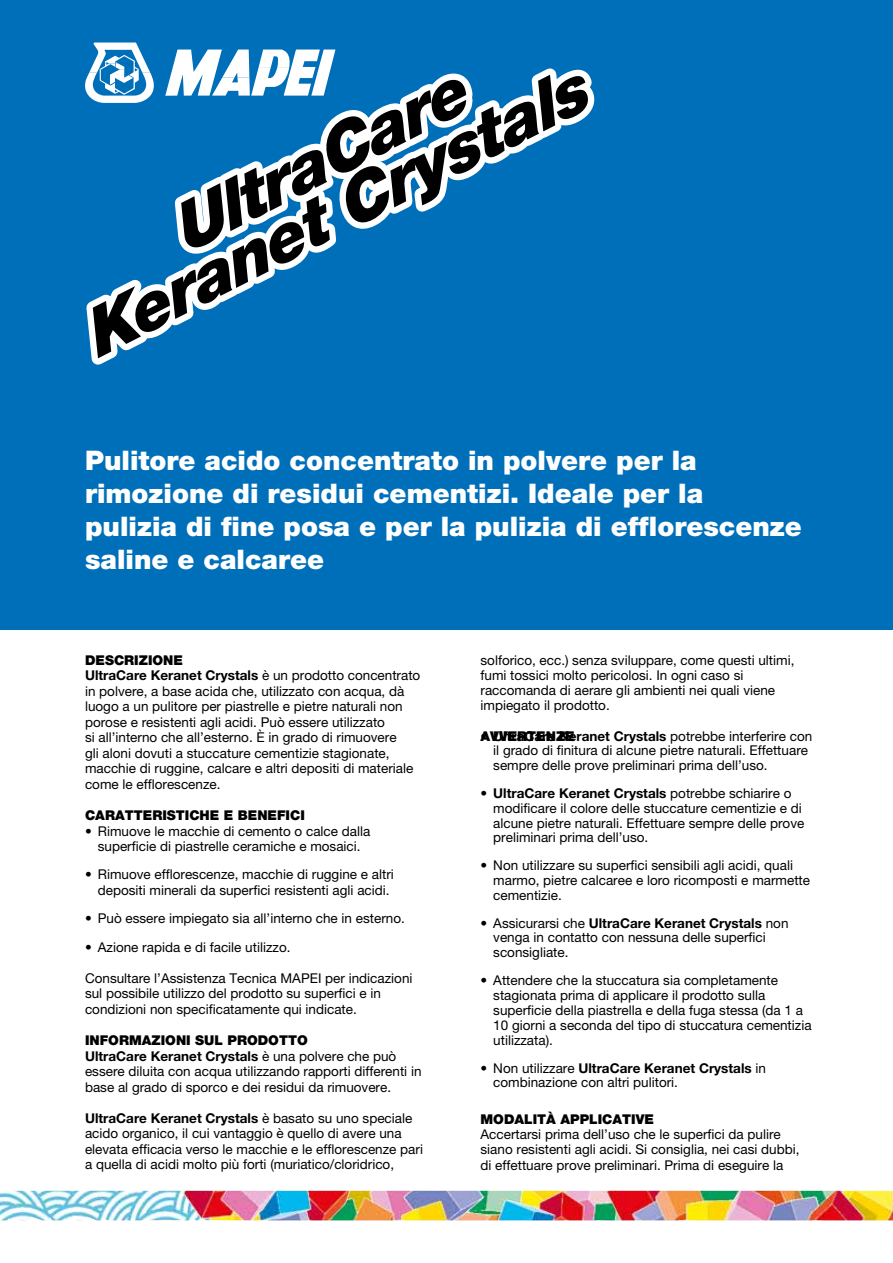
<style>
.page{position:relative;width:893px;height:1263px;background:#fff}
.page>*{position:absolute;margin:0;border:0;box-sizing:border-box;transform-origin:0 0}
.t1{font:italic 900 66.45px/53.2px "Helvetica Neue LTW1 G";color:#000;text-align:center}
.t2{font:900 27px/33px "Helvetica Neue LTW1 G";color:#fff}
.t3{font:13.5px/15.6px "Helvetica Neue LTW1 G";color:#000}
.t4{font:900 13.5px "Helvetica Neue LTW1 G";color:#000}
.s1{font-weight:900}
.s2{font-weight:700}
</style>
<div class="page">
<div style="left:0;top:0;width:451px;height:629px;background:#006fb9"></div>
<img style="left:0;top:1191px;width:893px;height:29px">
<div style="left:446px;top:0;width:447px;height:629px;background:#006fb9"></div>
<svg style="left:85px;top:43px;width:510px;height:322px"></svg>
<h1 class="t1" style="left:52px;top:267px;width:558px;rotate:-27deg">UltraCare<br>Keranet Crystals</h1>
<h2 class="t2" style="left:85px;top:444px;width:718px">Pulitore acido concentrato in polvere per la rimozione di residui cementizi. Ideale per la pulizia di fine posa e per la pulizia di efflorescenze saline e calcaree</h2>
<p class="t3" style="left:85px;top:652px;width:337px"><span class="s1">DESCRIZIONE<br></span><span class="s2">UltraCare Keranet Crystals</span> è un prodotto concentrato in polvere, a base acida che, utilizzato con acqua, dà luogo a un pulitore per piastrelle e pietre naturali non porose e resistenti agli acidi. Può essere utilizzato<br>si all’interno che all’esterno. È in grado di rimuovere<br>gli aloni dovuti a stuccature cementizie stagionate, macchie di ruggine, calcare e altri depositi di materiale come le efflorescenze.</p>
<p class="t4" style="left:85px;top:807px;width:221px">CARATTERISTICHE E BENEFICI</p>
<p class="t3" style="left:85px;top:823px;width:287px;text-align:center">• Rimuove le macchie di cemento o calce dalla superficie di piastrelle ceramiche e mosaici.</p>
<p class="t3" style="left:98px;top:867px;width:298px;text-indent:-13px">• Rimuove efflorescenze, macchie di ruggine e altri depositi minerali da superfici resistenti agli acidi.</p>
<p class="t3" style="left:85px;top:911px;width:321px">• Può essere impiegato sia all’interno che in esterno.</p>
<p class="t3" style="left:85px;top:939px;width:207px">• Azione rapida e di facile utilizzo.</p>
<p class="t3" style="left:85px;top:970px;width:329px">Consultare l’Assistenza Tecnica MAPEI per indicazioni sul possibile utilizzo del prodotto su superfici e in condizioni non specificatamente qui indicate.</p>
<p class="t3" style="left:85px;top:1032px;width:338px"><span class="s1">INFORMAZIONI SUL PRODOTTO<br></span><span class="s2">UltraCare Keranet Crystals</span> è una polvere che può essere diluita con acqua utilizzando rapporti differenti in base al grado di sporco e dei residui da rimuovere.</p>
<p class="t3" style="left:85px;top:1110px;width:339px"><span class="s2">UltraCare Keranet Crystals</span> è basato su uno speciale acido organico, il cui vantaggio è quello di avere una elevata efficacia verso le macchie e le efflorescenze pari a quella di acidi molto più forti (muriatico/cloridrico,</p>
<p class="t3" style="left:480px;top:652px;width:315px;line-height:15.1px">solforico, ecc.) senza sviluppare, come questi ultimi, fumi tossici molto pericolosi. In ogni caso si raccomanda di aerare gli ambienti nei quali viene impiegato il prodotto.</p>
<p class="t4" style="left:480px;top:728px;width:96px">AVVERTENZE</p>
<p class="t3" style="left:493px;top:728px;width:321px;line-height:14.7px;text-indent:-13px">• <span class="s2">UltraCare Keranet Crystals</span> potrebbe interferire con il grado di finitura di alcune pietre naturali. Effettuare sempre delle prove preliminari prima dell’uso.</p>
<p class="t3" style="left:493px;top:785px;width:313px;line-height:14.9px;text-indent:-13px">• <span class="s2">UltraCare Keranet Crystals</span> potrebbe schiarire o modificare il colore delle stuccature cementizie e di alcune pietre naturali. Effettuare sempre delle prove preliminari prima dell’uso.</p>
<p class="t3" style="left:493px;top:858px;width:318px;line-height:14.7px;text-indent:-13px">• Non utilizzare su superfici sensibili agli acidi, quali marmo, pietre calcaree e loro ricomposti e marmette cementizie.</p>
<p class="t3" style="left:493px;top:915px;width:297px;line-height:14.7px;text-indent:-13px">• Assicurarsi che <span class="s2">UltraCare Keranet Crystals</span> non venga in contatto con nessuna delle superfici sconsigliate.</p>
<p class="t3" style="left:493px;top:972px;width:320px;line-height:15px;text-indent:-13px">• Attendere che la stuccatura sia completamente stagionata prima di applicare il prodotto sulla superficie della piastrella e della fuga stessa (da 1 a 10 giorni a seconda del tipo di stuccatura cementizia utilizzata).</p>
<p class="t3" style="left:493px;top:1061px;width:274px;line-height:14.1px;text-indent:-13px">• Non utilizzare <span class="s2">UltraCare Keranet Crystals</span> in combinazione con altri pulitori.</p>
<p class="t4" style="left:480px;top:1111px;width:175px">MODALITÀ APPLICATIVE</p>
<p class="t3" style="left:480px;top:1126px;width:321px;line-height:15.1px">Accertarsi prima dell’uso che le superfici da pulire siano resistenti agli acidi. Si consiglia, nei casi dubbi, di effettuare prove preliminari. Prima di eseguire la</p>
</div>
